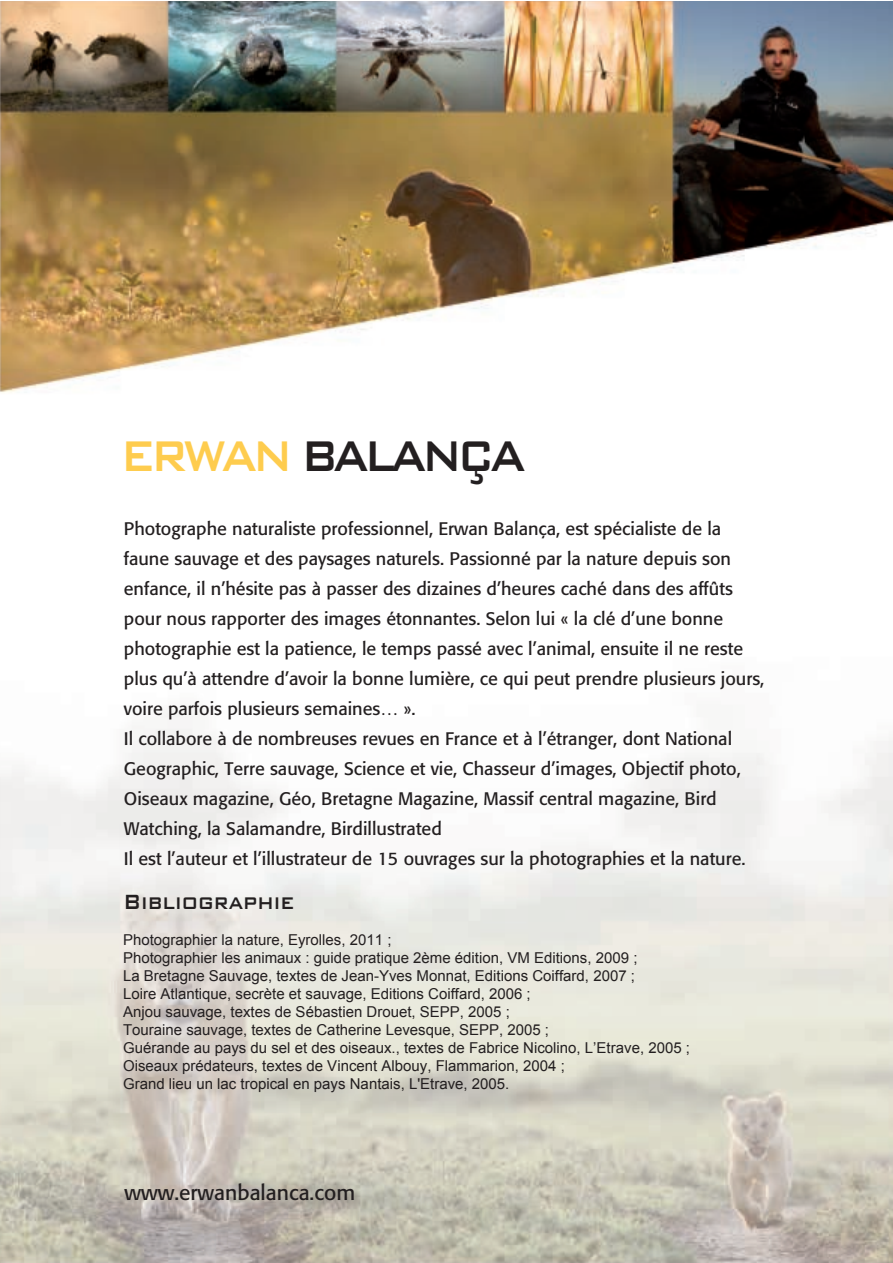
<style>
.page{position:relative;width:893px;height:1263px;background:#fff}
.page>*{position:absolute;margin:0;border:0;box-sizing:border-box;transform-origin:0 0}
.t1{font:500 57.3px "Bank Gothic BT";letter-spacing:-.115em;color:#231f20;scale:.83 1}
.t2{font:500 27.45px "Bank Gothic BT";color:#231f20;scale:.83 1}
.t3{font:21px "Formata";color:#231f20}
.t4{font:18px/30px "Formata";color:#231f20}
.t5{font:15px/18px "Arial";color:#231f20}
.s1{color:#fecc4e}
</style>
<div class="page">
<img style="left:0;top:1px;width:892px;height:1262px">
<h1 class="t1" style="left:120px;top:424px;width:491px"><span class="s1">ERWAN</span> BALANÇA</h1>
<p class="t4" style="left:124px;top:514px;width:642px">Photographe naturaliste professionnel, Erwan Balança, est spécialiste de la faune sauvage et des paysages naturels. Passionné par la nature depuis son enfance, il n’hésite pas à passer des dizaines d’heures caché dans des affûts pour nous rapporter des images étonnantes. Selon lui « la clé d’une bonne photographie est la patience, le temps passé avec l’animal, ensuite il ne reste plus qu’à attendre d’avoir la bonne lumière, ce qui peut prendre plusieurs jours, voire parfois plusieurs semaines… ».<br>Il collabore à de nombreuses revues en France et à l’étranger, dont National Geographic, Terre sauvage, Science et vie, Chasseur d’images, Objectif photo, Oiseaux magazine, Géo, Bretagne Magazine, Massif central magazine, Bird Watching, la Salamandre, Birdillustrated<br>Il est l’auteur et l’illustrateur de 15 ouvrages sur la photographies et la nature.</p>
<h2 class="t2" style="left:123px;top:887px;width:208px">Bibliographie</h2>
<p class="t5" style="left:123px;top:931px;width:568px">Photographier la nature, Eyrolles, 2011 ;<br>Photographier les animaux : guide pratique 2ème édition, VM Editions, 2009 ;<br>La Bretagne Sauvage, textes de Jean--Yves Monnat, Editions Coiffard, 2007 ;<br>Loire Atlantique, secrète et sauvage, Editions Coiffard, 2006 ;<br>Anjou sauvage, textes de Sébastien Drouet, SEPP, 2005 ;<br>Touraine sauvage, textes de Catherine Levesque, SEPP, 2005 ;<br>Guérande au pays du sel et des oiseaux., textes de Fabrice Nicolino, L’Etrave, 2005 ; Oiseaux prédateurs, textes de Vincent Albouy, Flammarion, 2004 ;<br>Grand lieu un lac tropical en pays Nantais, L'Etrave, 2005.</p>
<p class="t3" style="left:125px;top:1180px;width:232px">www.erwanbalanca.com</p>
</div>
